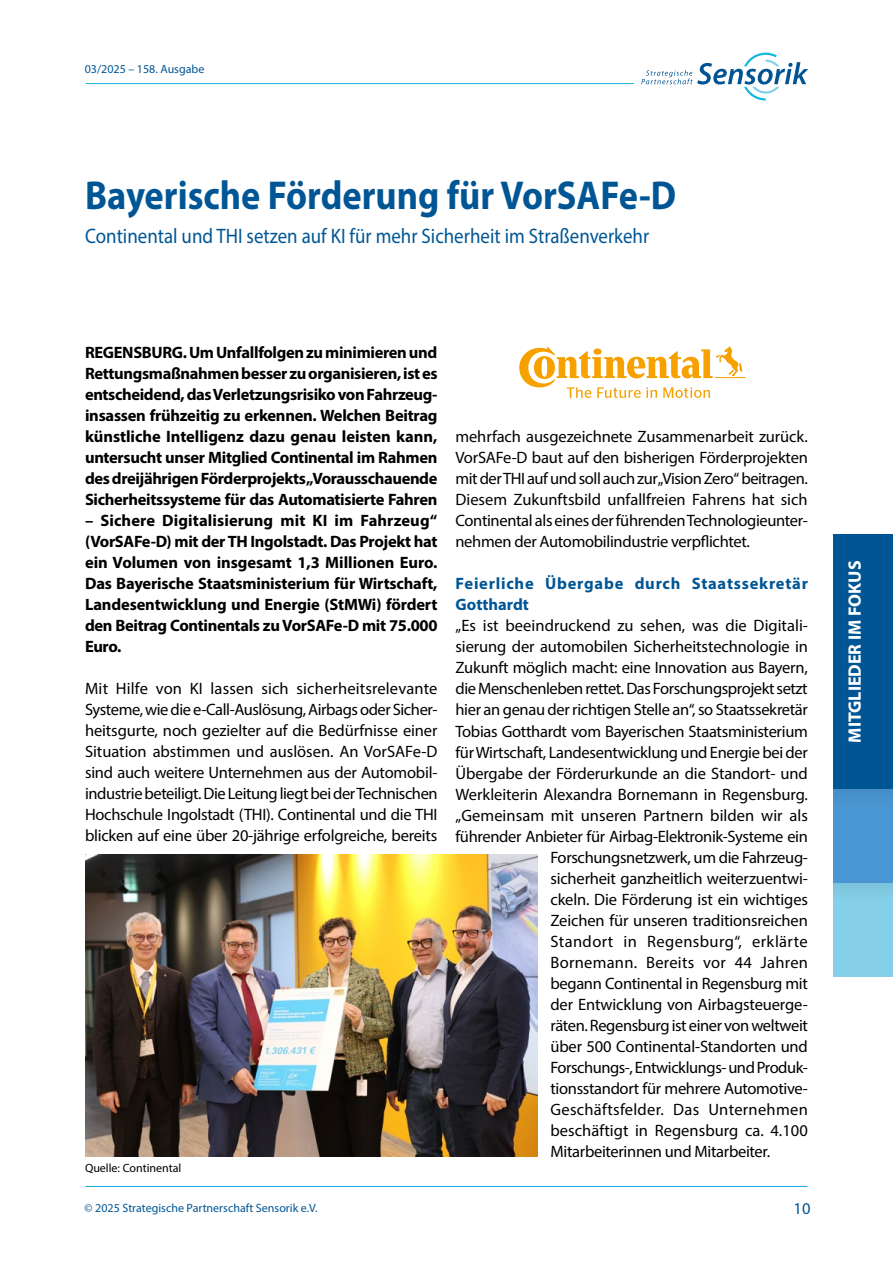
<style>
.page{position:relative;width:893px;height:1263px;background:#fff}
.page>*{position:absolute;margin:0;border:0;box-sizing:border-box;transform-origin:0 0}
.t1{font:700 40.5px "Myriad Pro";color:#005695;scale:.9 1}
.Subheadline{font:21px "Myriad Pro";color:#005695;scale:.9 1}
.t2{font:700 18px "Myriad Pro";color:#fff}
.Fließtext{font:16.5px/21px "Myriad Pro";letter-spacing:-.015em;color:#000;text-align:justify}
.Fließtext-2{font:700 16.5px/21px "Myriad Pro";letter-spacing:-.02em;color:#000;text-align:justify}
.Fließtext-3{font:16.5px "Myriad Pro";letter-spacing:.005em;color:#000}
.Fließtext-4{font:16.5px "Myriad Pro";letter-spacing:.015em;color:#000}
.Headline_Fließtext{font:700 16.5px/21px "Myriad Pro";letter-spacing:.045em;color:#005695}
.Fließtext-5{font:16.5px "Myriad Pro";letter-spacing:.025em;color:#000}
.t3{font:16.5px "Myriad Pro";color:#005695}
.t4{font:12px "Myriad Pro";color:#005695}
.Bildunterschrift{font:12px "Myriad Pro";color:#000}
</style>
<div class="page">
<hr style="left:86px;top:83px;width:548px;height:1px;background:#1dbadf">
<svg style="left:641px;top:53px;width:167px;height:48px"></svg>
<hr style="left:86px;top:1186px;width:721px;height:1px;background:#16a8de">
<svg style="left:519px;top:346px;width:227px;height:52px"></svg>
<img style="left:85px;top:855px;width:453px;height:302px">
<div style="left:833px;top:534px;width:60px;height:255px;background:#005695"></div>
<div style="left:833px;top:789px;width:60px;height:94px;background:#4a96d2"></div>
<div style="left:833px;top:883px;width:60px;height:93px;background:#85cfe8"></div>
<p class="t4" style="left:85px;top:62px;width:121px">03/2025 – 158. Ausgabe</p>
<p class="t1" style="left:85px;top:169px;width:658px">Bayerische Förderung für VorSAFe-D</p>
<p class="Subheadline" style="left:85px;top:223px;width:628px">Continental und THI setzen auf KI für mehr Sicherheit im Straßenverkehr</p>
<p class="Fließtext-2" style="left:85px;top:341px;width:354px">REGENSBURG. Um Unfallfolgen zu minimieren und Rettungsmaßnahmen besser zu organisieren, ist es entscheidend, das Verletzungsrisiko von Fahrzeug&shy;insassen frühzeitig zu erkennen. Welchen Beitrag künstliche Intelligenz dazu genau leisten kann, untersucht unser Mitglied Continental im Rahmen des dreijährigen Förderprojekts „Vorausschauende Sicherheitssysteme für das Automatisierte Fahren</p>
<p class="Fließtext-2" style="left:85px;top:509px;width:354px">– Sichere Digitalisierung mit KI im Fahrzeug“ (VorSAFe-D) mit der TH Ingolstadt. Das Projekt hat ein Volumen von insgesamt 1,3 Millionen Euro.<br>Das Bayerische Staatsministerium für Wirtschaft, Landesentwicklung und Energie (StMWi) fördert den Beitrag Continentals zu VorSAFe-D mit 75.000<br>Euro.</p>
<p class="Fließtext" style="left:85px;top:677px;width:354px">Mit Hilfe von KI lassen sich sicherheitsrelevante Systeme, wie die e-Call-Auslösung, Airbags oder Sicher&shy;heitsgurte, noch gezielter auf die Bedürfnisse einer Situation abstimmen und auslösen. An VorSAFe-D sind auch weitere Unternehmen aus der Automobil&shy;industrie beteiligt. Die Leitung liegt bei der Technischen Hochschule Ingolstadt (THI). Continental und die THI blicken auf eine über 20-jährige erfolgreiche, bereits</p>
<p class="Bildunterschrift" style="left:85px;top:1161px;width:98px">Quelle: Continental</p>
<p class="Fließtext" style="left:455px;top:426px;width:354px">mehrfach ausgezeichnete Zusammenarbeit zurück.<br>VorSAFe-D baut auf den bisherigen Förderprojekten mit der THI auf und soll auch zur „Vision Zero“ beitragen.<br>Diesem Zukunftsbild unfallfreien Fahrens hat sich Continental als eines der führenden Technologieunter&shy;nehmen der Automobilindustrie verpflichtet.</p>
<p class="Headline_Fließtext" style="left:455px;top:573px;width:354px">Feierliche Übergabe durch Staatssekretär<br>Gotthardt</p>
<p class="Fließtext-3" style="left:455px;top:616px;width:354px">„Es ist beeindruckend zu sehen, was die Digitali-</p>
<p class="Fließtext" style="left:455px;top:636px;width:354px">sierung der automobilen Sicherheitstechnologie in</p>
<p class="Fließtext" style="left:455px;top:657px;width:354px">Zukunft möglich macht: eine Innovation aus Bayern,</p>
<p class="Fließtext" style="left:455px;top:678px;width:354px">die Menschenleben rettet. Das Forschungsprojekt setzt</p>
<p class="Fließtext" style="left:455px;top:699px;width:354px">hier an genau der richtigen Stelle an“, so Staatssekretär</p>
<p class="Fließtext" style="left:455px;top:720px;width:354px">Tobias Gotthardt vom Bayerischen Staatsministerium</p>
<p class="Fließtext" style="left:455px;top:741px;width:354px">für Wirtschaft, Landesentwicklung und Energie bei der</p>
<p class="Fließtext" style="left:455px;top:762px;width:354px">Übergabe der Förderurkunde an die Standort- und</p>
<p class="Fließtext" style="left:455px;top:783px;width:354px">Werkleiterin Alexandra Bornemann in Regensburg.</p>
<p class="Fließtext-3" style="left:455px;top:805px;width:354px">„Gemeinsam mit unseren Partnern bilden wir als</p>
<p class="Fließtext" style="left:455px;top:825px;width:354px">führender Anbieter für Airbag-Elektronik-Systeme ein</p>
<p class="Fließtext" style="left:550px;top:846px;width:259px">Forschungsnetzwerk, um die Fahrzeug-</p>
<p class="Fließtext" style="left:550px;top:867px;width:259px">sicherheit ganzheitlich weiterzuentwi-</p>
<p class="Fließtext" style="left:550px;top:888px;width:259px">ckeln. Die Förderung ist ein wichtiges</p>
<p class="Fließtext" style="left:550px;top:909px;width:259px">Zeichen für unseren traditionsreichen</p>
<p class="Fließtext-5" style="left:550px;top:931px;width:259px">Standort in Regensburg“, erklärte</p>
<p class="Fließtext-4" style="left:550px;top:952px;width:259px">Bornemann. Bereits vor 44 Jahren</p>
<p class="Fließtext" style="left:550px;top:972px;width:259px">begann Continental in Regensburg mit</p>
<p class="Fließtext" style="left:550px;top:993px;width:259px">der Entwicklung von Airbagsteuerge-</p>
<p class="Fließtext" style="left:550px;top:1014px;width:259px">räten. Regensburg ist einer von weltweit</p>
<p class="Fließtext" style="left:550px;top:1035px;width:259px">über 500 Continental-Standorten und</p>
<p class="Fließtext" style="left:550px;top:1056px;width:259px">Forschungs-, Entwicklungs- und Produk-</p>
<p class="Fließtext" style="left:550px;top:1077px;width:259px">tionsstandort für mehrere Automotive-</p>
<p class="Fließtext-4" style="left:550px;top:1099px;width:259px">Geschäftsfelder. Das Unternehmen</p>
<p class="Fließtext" style="left:550px;top:1119px;width:259px">beschäftigt in Regensburg ca. 4.100</p>
<p class="Fließtext" style="left:550px;top:1140px;width:221px">Mitarbeiterinnen und Mitarbeiter.</p>
<p class="t4" style="left:85px;top:1201px;width:235px">© 2025 Strategische Partnerschaft Sensorik e.V.</p>
<p class="t3" style="left:793px;top:1198px;width:18px">10</p>
<p class="t2" style="left:843px;top:743px;width:183px;rotate:-90deg">MITGLIEDER IM FOKUS</p>
</div>
